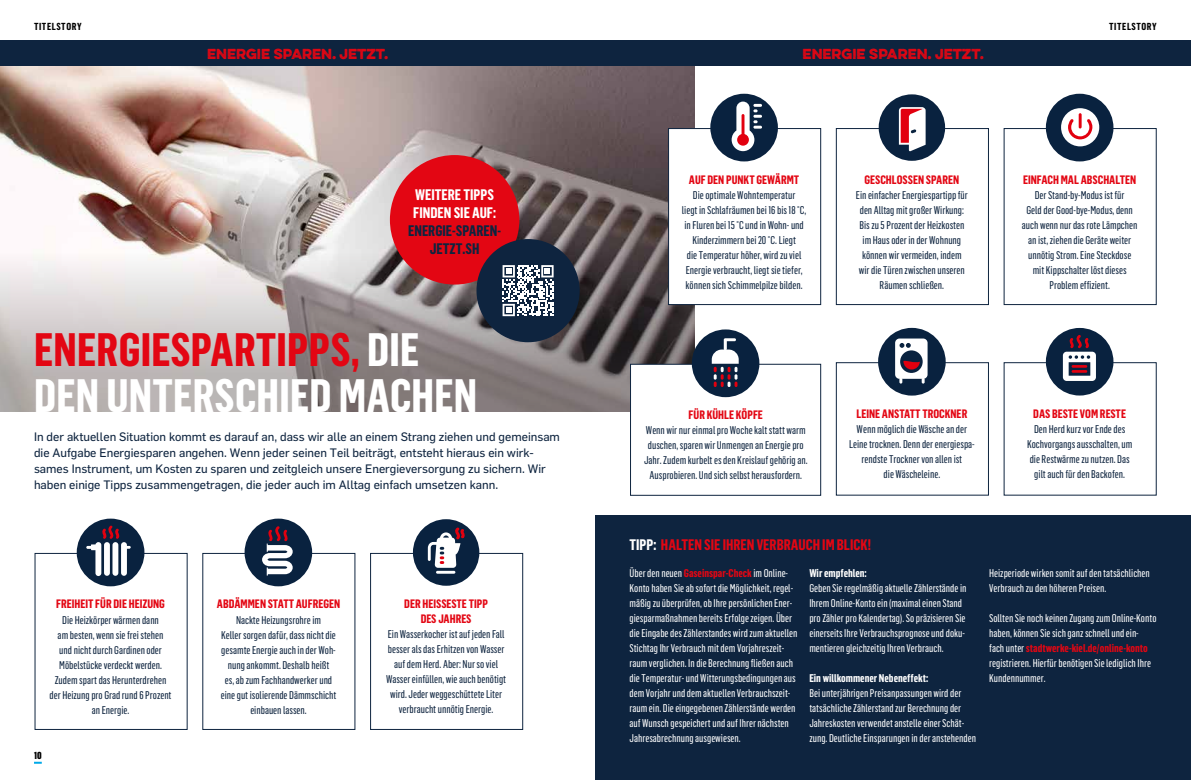
<style>
.page{position:relative;width:1191px;height:780px;background:#fff}
.page>*{position:absolute;margin:0;border:0;box-sizing:border-box;transform-origin:0 0}
.t1{font:700 46px/46px "Flama Condensed";letter-spacing:.005em;color:#fff}
.t2{font:700 15px "Flama Condensed";color:#e30613}
.t3{font:700 15px/18px "Flama Condensed";color:#fff}
.t4{font:700 15px/18px "Flama Condensed";color:#0e243f;text-align:center}
.t5{font:700 13px "Eveleth";color:#e30613}
.t6{font:12px/16px "Flama Basic";color:#0e243f}
.t7{font:700 12px/14.4px "Flama Condensed";color:#e30613;text-align:center}
.t8{font:11px/15px "Flama Condensed Basic";color:#0e243f;text-align:center}
.t9{font:11px/15px "Flama Condensed Basic";color:#fff}
.t10{font:700 11px "Flama Condensed";color:#fff}
.t11{font:700 11px "Flama Condensed";color:#e30613}
.t12{font:700 10px "Flama Condensed";letter-spacing:.06em;color:#000}
.t13{font:900 10px "Flama Condensed";color:#000}
.s1{color:#e30613}
.s2{color:#fff}
.s3{font-family:"Flama Condensed";font-weight:700;color:#e30613}
.s4{font-family:"Flama Condensed Basic";font-weight:400;color:#fff}
</style>
<div class="page">
<div style="left:595px;top:515px;width:596px;height:265px;background:#0e243f"></div>
<img style="left:0;top:66px;width:694px;height:176px">
<svg style="left:0;top:242px;width:694px;height:169px;background:#a7a1a1"></svg>
<div style="left:630px;top:364px;width:191px;height:132px;background:#fff;border:1px solid #0e243f"></div>
<div style="left:692px;top:329px;width:67px;height:68px;background:#09223f;border-radius:50%"></div>
<svg style="left:712px;top:338px;width:26px;height:49px"></svg>
<div style="left:35px;top:553px;width:153px;height:177px;border:1px solid #0e243f"></div>
<div style="left:77px;top:518px;width:67px;height:68px;background:#09223f;border-radius:50%"></div>
<svg style="left:86px;top:525px;width:45px;height:51px"></svg>
<div style="left:836px;top:128px;width:153px;height:177px;border:1px solid #0e243f"></div>
<div style="left:878px;top:94px;width:67px;height:67px;background:#09223f;border-radius:50%"></div>
<svg style="left:899px;top:107px;width:26px;height:44px"></svg>
<div style="left:202px;top:553px;width:153px;height:177px;border:1px solid #0e243f"></div>
<div style="left:244px;top:518px;width:68px;height:68px;background:#09223f;border-radius:50%"></div>
<svg style="left:262px;top:526px;width:31px;height:49px"></svg>
<div style="left:668px;top:128px;width:153px;height:177px;background:#fff;border:1px solid #0e243f"></div>
<div style="left:710px;top:94px;width:68px;height:67px;background:#09223f;border-radius:50%"></div>
<svg style="left:731px;top:102px;width:31px;height:49px"></svg>
<div style="left:836px;top:362px;width:153px;height:133px;border:1px solid #0e243f"></div>
<div style="left:878px;top:328px;width:67px;height:67px;background:#09223f;border-radius:50%"></div>
<div style="left:895px;top:338px;width:32px;height:41px;background:#fff;border-radius:4px"></div>
<svg style="left:899px;top:343px;width:11px;height:5px"></svg>
<div style="left:900px;top:350px;width:22px;height:23px;background:#09223f;border-radius:50%"></div>
<svg style="left:899px;top:378px;width:3px;height:5px"></svg>
<svg style="left:921px;top:378px;width:3px;height:5px"></svg>
<svg style="left:903px;top:360px;width:17px;height:9px"></svg>
<div style="left:370px;top:553px;width:153px;height:177px;border:1px solid #0e243f"></div>
<div style="left:413px;top:519px;width:66px;height:66px;background:#09223f;border-radius:50%"></div>
<hr style="left:436px;top:570px;width:19px;height:3px;background:#fff">
<svg style="left:428px;top:527px;width:37px;height:40px"></svg>
<div style="left:1045px;top:328px;width:68px;height:67px;background:#09223f;border-radius:50%"></div>
<svg style="left:1069px;top:335px;width:20px;height:13px"></svg>
<div style="left:1063px;top:351px;width:33px;height:30px;background:#fff;border-radius:4px"></div>
<div style="left:1068px;top:362px;width:22px;height:13px;background:#09223f"></div>
<svg style="left:1068px;top:355px;width:22px;height:4px"></svg>
<hr style="left:1071px;top:365px;width:16px;height:3px;background:#e2000f">
<hr style="left:1071px;top:370px;width:16px;height:3px;background:#e2000f">
<div style="left:390px;top:155px;width:129px;height:129px;background:#e30613;border-radius:50%"></div>
<div style="left:476px;top:239px;width:103px;height:103px;background:#0e243f;border-radius:50%"></div>
<svg style="left:502px;top:265px;width:51px;height:51px"></svg>
<div style="left:0;top:40px;width:1191px;height:26px;background:#0e243f"></div>
<svg style="left:34px;top:761px;width:8px;height:2px"></svg>
<div style="left:1003px;top:128px;width:153px;height:177px;background:#fff;border:1px solid #0e243f"></div>
<div style="left:1045px;top:94px;width:68px;height:67px;background:#09223f;border-radius:50%"></div>
<div style="left:1061px;top:108px;width:38px;height:38px;background:#fff;border-radius:50%"></div>
<svg style="left:1068px;top:119px;width:24px;height:20px"></svg>
<hr style="left:1078px;top:113px;width:3px;height:15px;background:#e2000f">
<p class="t12" style="left:34px;top:20px;width:49px">TITELSTORY</p>
<p class="t12" style="left:1109px;top:20px;width:49px">TITELSTORY</p>
<p class="t5" style="left:207px;top:44px;width:183px">ENERGIE SPAREN. JETZT.</p>
<p class="t5" style="left:802px;top:44px;width:183px">ENERGIE SPAREN. JETZT.</p>
<h2 class="t3" style="left:413px;top:185px;width:84px">WEITERE TIPPS<br>FINDEN SIE AUF:</h2>
<h2 class="t4" style="left:408px;top:221px;width:94px">ENERGIE-SPAREN-<br>JETZT.SH</h2>
<h1 class="t1" style="left:34px;top:325px;width:445px"><span class="s1">ENERGIESPARTIPPS,</span> DIE<br>DEN UNTERSCHIED MACHEN</h1>
<p class="t6" style="left:34px;top:427px;width:527px">In der aktuellen Situation kommt es darauf an, dass wir alle an einem Strang ziehen und gemeinsam die Aufgabe Energiesparen angehen. Wenn jeder seinen Teil beiträgt, entsteht hieraus ein wirk&shy;sames Instrument, um Kosten zu sparen und zeitgleich unsere Energieversorgung zu sichern. Wir haben einige Tipps zusammengetragen, die jeder auch im Alltag einfach umsetzen kann.</p>
<p class="t7" style="left:689px;top:172px;width:112px">AUF DEN PUNKT GEWÄRMT</p>
<p class="t8" style="left:682px;top:187px;width:126px">Die optimale Wohntemperatur<br>liegt in Schlafräumen bei 16 bis 18 °C, in Fluren bei 15 °C und in Wohn- und Kinderzimmern bei 20 °C. Liegt<br>die Temperatur höher, wird zu viel Energie verbraucht, liegt sie tiefer, können sich Schimmelpilze bilden.</p>
<p class="t7" style="left:864px;top:172px;width:96px">GESCHLOSSEN SPAREN</p>
<p class="t8" style="left:856px;top:187px;width:114px">Ein einfacher Energiespartipp für den Alltag mit großer Wirkung:<br>Bis zu 5 Prozent der Heizkosten im Haus oder in der Wohnung können wir vermeiden, indem wir die Türen zwischen unseren<br>Räumen schließen.</p>
<p class="t7" style="left:688px;top:407px;width:76px">FÜR KÜHLE KÖPFE</p>
<p class="t8" style="left:644px;top:422px;width:165px">Wenn wir nur einmal pro Woche kalt statt warm duschen, sparen wir Unmengen an Energie pro Jahr. Zudem kurbelt es den Kreislauf gehörig an.<br>Ausprobieren. Und sich selbst herausfordern.</p>
<p class="t7" style="left:856px;top:406px;width:112px">LEINE ANSTATT TROCKNER</p>
<p class="t8" style="left:849px;top:421px;width:127px">Wenn möglich die Wäsche an der<br>Leine trocknen. Denn der energiespa&shy;rendste Trockner von allen ist<br>die Wäscheleine.</p>
<h2 class="t2" style="left:629px;top:535px;width:243px"><span class="s2">TIPP:</span> HALTEN SIE IHREN VERBRAUCH IM BLICK!</h2>
<p class="t7" style="left:1023px;top:172px;width:115px">EINFACH MAL ABSCHALTEN</p>
<p class="t8" style="left:1022px;top:187px;width:117px">Der Stand-by-Modus ist für<br>Geld der Good-bye-Modus, denn auch wenn nur das rote Lämpchen an ist, ziehen die Geräte weiter unnötig Strom. Eine Steckdose mit Kippschalter löst dieses<br>Problem effizient.</p>
<p class="t7" style="left:1033px;top:406px;width:94px">DAS BESTE VOM RESTE</p>
<p class="t8" style="left:1027px;top:421px;width:107px">Den Herd kurz vor Ende des<br>Kochvorgangs ausschalten, um die Restwärme zu nutzen. Das gilt auch für den Backofen.</p>
<p class="t7" style="left:56px;top:596px;width:110px">FREIHEIT FÜR DIE HEIZUNG</p>
<p class="t8" style="left:50px;top:611px;width:123px">Die Heizkörper wärmen dann<br>am besten, wenn sie frei stehen<br>und nicht durch Gardinen oder<br>Möbelstücke verdeckt werden.<br>Zudem spart das Herunterdrehen der Heizung pro Grad rund 6 Prozent an Energie.</p>
<p class="t13" style="left:34px;top:748px;width:9px">10</p>
<p class="t7" style="left:217px;top:596px;width:125px">ABDÄMMEN STATT AUFREGEN</p>
<p class="t8" style="left:221px;top:611px;width:117px">Nackte Heizungsrohre im<br>Keller sorgen dafür, dass nicht die gesamte Energie auch in der Woh&shy;nung ankommt. Deshalb heißt<br>es, ab zum Fachhandwerker und eine gut isolierende Dämmschicht einbauen lassen.</p>
<p class="t7" style="left:404px;top:596px;width:85px">DER HEISSESTE TIPP<br>DES JAHRES</p>
<p class="t8" style="left:386px;top:626px;width:121px">Ein Wasserkocher ist auf jeden Fall besser als das Erhitzen von Wasser auf dem Herd. Aber: Nur so viel Wasser einfüllen, wie auch benötigt wird. Jeder weggeschüttete Liter verbraucht unnötig Energie.</p>
<p class="t9" style="left:629px;top:565px;width:169px">Über den neuen <span class="s3">Gaseinspar-Check</span> im Online-Konto haben Sie ab sofort die Möglichkeit, regel&shy;mäßig zu überprüfen, ob Ihre persönlichen Ener&shy;giesparmaßnahmen bereits Erfolge zeigen. Über die Eingabe des Zählerstandes wird zum aktuellen Stichtag Ihr Verbrauch mit dem Vorjahreszeit&shy;raum verglichen. In die Berechnung fließen auch die Temperatur- und Witterungsbedingungen aus dem Vorjahr und dem aktuellen Verbrauchszeit&shy;raum ein. Die eingegebenen Zählerstände werden auf Wunsch gespeichert und auf Ihrer nächsten Jahresabrechnung ausgewiesen.</p>
<p class="t10" style="left:809px;top:566px;width:59px">Wir empfehlen:</p>
<p class="t9" style="left:809px;top:580px;width:159px">Geben Sie regelmäßig aktuelle Zählerstände in Ihrem Online-Konto ein (maximal einen Stand pro Zähler pro Kalendertag). So präzisieren Sie einerseits Ihre Verbrauchsprognose und doku&shy;mentieren gleichzeitig Ihren Verbrauch.</p>
<p class="t10" style="left:809px;top:671px;width:120px">Ein willkommener Nebeneffekt:</p>
<p class="t9" style="left:809px;top:685px;width:168px">Bei unterjährigen Preisanpassungen wird der tatsächliche Zählerstand zur Berechnung der Jahreskosten verwendet anstelle einer Schät&shy;zung. Deutliche Einsparungen in der anstehenden</p>
<p class="t9" style="left:989px;top:565px;width:162px">Heizperiode wirken somit auf den tatsächlichen<br>Verbrauch zu den höheren Preisen.</p>
<p class="t9" style="left:989px;top:610px;width:169px">Sollten Sie noch keinen Zugang zum Online-Konto haben, können Sie sich ganz schnell und ein-</p>
<p class="t11" style="left:989px;top:641px;width:160px"><span class="s4">fach unter</span> stadtwerke-kiel.de/online-konto</p>
<p class="t9" style="left:989px;top:655px;width:163px">registrieren. Hierfür benötigen Sie lediglich Ihre<br>Kundennummer.</p>
</div>
